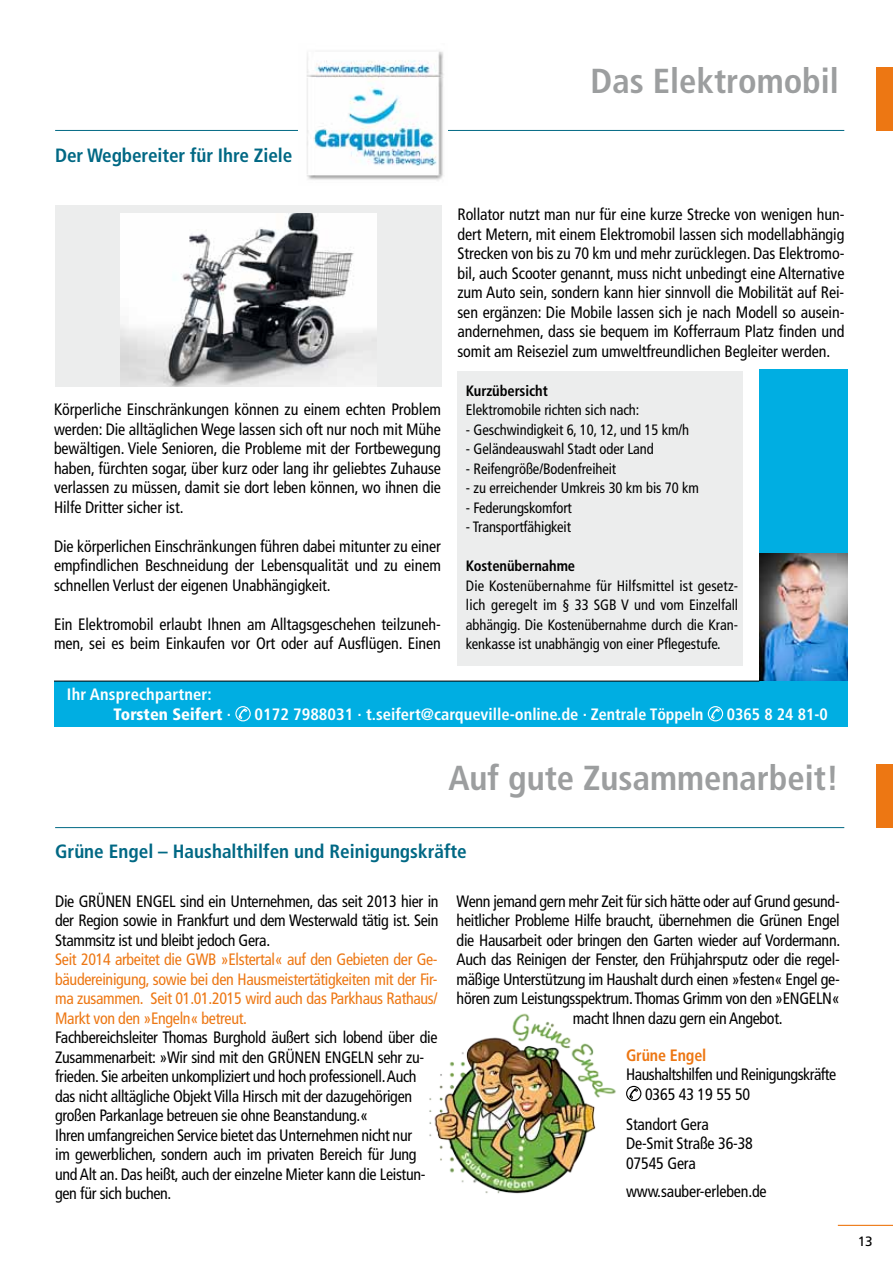
<style>
.page{position:relative;width:893px;height:1263px;background:#fff}
.page>*{position:absolute;margin:0;border:0;box-sizing:border-box;transform-origin:0 0}
.t1{font:700 condensed 34.65px "Frutiger";color:#9c9e9f}
.t2{font:700 condensed 19.2px "Frutiger";color:#006884}
.t3{font:condensed 16.5px/19.5px "Frutiger";letter-spacing:-.02em;color:#000;text-align:justify}
.t4{font:condensed 16.5px/19.5px "Frutiger";letter-spacing:-.02em;color:#ed7713;text-align:justify}
.t5{font:700 condensed 16.5px/19.5px "Frutiger";color:#fff}
.t6{font:700 condensed 16.5px "Frutiger";letter-spacing:-.01em;color:#ed7713}
.t7{font:condensed 15px/19.5px "Frutiger";letter-spacing:-.005em;color:#000;text-align:justify}
.t8{font:700 condensed 15px "Frutiger";letter-spacing:-.005em;color:#000}
.t9{font:13.5px "Frutiger";color:#000}
.s1{font-weight:900}
</style>
<div class="page">
<div style="left:457px;top:371px;width:286px;height:294px;background:#eceded"></div>
<div style="left:55px;top:205px;width:387px;height:182px;background:#eceded"></div>
<div style="left:759px;top:370px;width:88px;height:337px;background:#00aee2"></div>
<hr style="left:55px;top:130px;width:789px;height:1px;background:#006884">
<img style="left:121px;top:214px;width:255px;height:173px">
<img style="left:298px;top:51px;width:150px;height:130px">
<hr style="left:55px;top:827px;width:789px;height:1px;background:#006884">
<div style="left:876px;top:764px;width:17px;height:63px;background:#ed7713"></div>
<div style="left:876px;top:67px;width:17px;height:63px;background:#ed7713"></div>
<svg style="left:626px;top:1086px;width:15px;height:15px"></svg>
<img style="left:429px;top:1013px;width:187px;height:181px">
<img style="left:759px;top:554px;width:88px;height:127px">
<div style="left:54px;top:681px;width:793px;height:46px;background:#00aee2"></div>
<svg style="left:235px;top:706px;width:16px;height:15px"></svg>
<svg style="left:708px;top:706px;width:15px;height:15px"></svg>
<hr style="left:54px;top:681px;width:705px;height:1px;background:#000">
<hr style="left:838px;top:1225px;width:55px;height:1px;background:#ed7713">
<h1 class="t1" style="left:591px;top:60px;width:250px">Das Elektromobil</h1>
<p class="t2" style="left:55px;top:144px;width:239px">Der Wegbereiter für Ihre Ziele</p>
<p class="t3" style="left:54px;top:400px;width:388px">Körperliche Einschränkungen können zu einem echten Problem werden: Die alltäglichen Wege lassen sich oft nur noch mit Mühe bewältigen. Viele Senioren, die Probleme mit der Fortbewegung haben, fürchten sogar, über kurz oder lang ihr geliebtes Zuhause verlassen zu müssen, damit sie dort leben können, wo ihnen die Hilfe Dritter sicher ist.</p>
<p class="t3" style="left:54px;top:536px;width:388px">Die körperlichen Einschränkungen führen dabei mitunter zu einer empfindlichen Beschneidung der Lebensqualität und zu einem schnellen Verlust der eigenen Unabhängigkeit.</p>
<p class="t3" style="left:54px;top:615px;width:388px">Ein Elektromobil erlaubt Ihnen am Alltagsgeschehen teilzuneh&shy;men, sei es beim Einkaufen vor Ort oder auf Ausflügen. Einen</p>
<p class="t3" style="left:457px;top:205px;width:388px">Rollator nutzt man nur für eine kurze Strecke von wenigen hun&shy;dert Metern, mit einem Elektromobil lassen sich modellabhängig Strecken von bis zu 70 km und mehr zurücklegen. Das Elektromo&shy;bil, auch Scooter genannt, muss nicht unbedingt eine Alternative zum Auto sein, sondern kann hier sinnvoll die Mobilität auf Rei&shy;sen ergänzen: Die Mobile lassen sich je nach Modell so ausein&shy;andernehmen, dass sie bequem im Kofferraum Platz finden und somit am Reiseziel zum umweltfreundlichen Begleiter werden.</p>
<p class="t8" style="left:466px;top:382px;width:83px">Kurzübersicht</p>
<p class="t7" style="left:466px;top:400px;width:175px">Elektromobile richten sich nach:</p>
<p class="t7" style="left:466px;top:420px;width:225px">- Geschwindigkeit 6, 10, 12, und 15 km/h</p>
<p class="t7" style="left:466px;top:439px;width:189px">- Geländeauswahl Stadt oder Land</p>
<p class="t7" style="left:466px;top:459px;width:152px">- Reifengröße/Bodenfreiheit</p>
<p class="t7" style="left:466px;top:478px;width:235px">- zu erreichender Umkreis 30 km bis 70 km</p>
<p class="t7" style="left:466px;top:498px;width:107px">- Federungskomfort</p>
<p class="t7" style="left:466px;top:517px;width:107px">- Transportfähigkeit</p>
<p class="t8" style="left:466px;top:557px;width:111px">Kostenübernahme</p>
<p class="t7" style="left:466px;top:576px;width:274px">Die Kostenübernahme für Hilfsmittel ist gesetz&shy;lich geregelt im § 33 SGB V und vom Einzelfall abhängig. Die Kostenübernahme durch die Kran&shy;kenkasse ist unabhängig von einer Pflegestufe.</p>
<p class="t5" style="left:114px;top:685px;width:119px;text-indent:-47px">Ihr Ansprechpartner:<br><span class="s1">Torsten Seifert</span> .</p>
<p class="t5" style="left:255px;top:704px;width:450px">0172 7988031 . t.seifert@carqueville-online.de . Zentrale Töppeln</p>
<p class="t5" style="left:727px;top:704px;width:102px">0365 8 24 81-0</p>
<h1 class="t1" style="left:448px;top:757px;width:392px">Auf gute Zusammenarbeit!</h1>
<p class="t2" style="left:55px;top:840px;width:413px">Grüne Engel – Haushalthilfen und Reinigungskräfte</p>
<p class="t3" style="left:55px;top:891px;width:385px">Die GRÜNEN ENGEL sind ein Unternehmen, das seit 2013 hier in der Region sowie in Frankfurt und dem Westerwald tätig ist. Sein Stammsitz ist und bleibt jedoch Gera.</p>
<p class="t4" style="left:55px;top:950px;width:384px">Seit 2014 arbeitet die GWB »Elstertal« auf den Gebieten der Ge&shy;bäudereinigung, sowie bei den Hausmeistertätigkeiten mit der Fir&shy;ma zusammen. Seit 01.01.2015 wird auch das Parkhaus Rathaus/ Markt von den »Engeln« betreut.</p>
<p class="t3" style="left:55px;top:1028px;width:384px;text-align:left">Fachbereichsleiter Thomas Burghold äußert sich lobend über die Zusammenarbeit: »Wir sind mit den GRÜNEN ENGELN sehr zu&shy;frieden. Sie arbeiten unkompliziert und hoch professionell. Auch das nicht alltägliche Objekt Villa Hirsch mit der dazugehörigen großen Parkanlage betreuen sie ohne Beanstandung.«<br>Ihren umfangreichen Service bietet das Unternehmen nicht nur<br>im gewerblichen, sondern auch im privaten Bereich für Jung und Alt an. Das heißt, auch der einzelne Mieter kann die Leistun&shy;gen für sich buchen.</p>
<p class="t3" style="left:457px;top:891px;width:385px">Wenn jemand gern mehr Zeit für sich hätte oder auf Grund gesund-</p>
<p class="t3" style="left:457px;top:911px;width:385px">heitlicher Probleme Hilfe braucht, übernehmen die Grünen Engel</p>
<p class="t3" style="left:457px;top:930px;width:385px">die Hausarbeit oder bringen den Garten wieder auf Vordermann.</p>
<p class="t3" style="left:457px;top:950px;width:385px">Auch das Reinigen der Fenster, den Frühjahrsputz oder die regel-</p>
<p class="t3" style="left:457px;top:969px;width:385px">mäßige Unterstützung im Haushalt durch einen »festen« Engel ge-</p>
<p class="t3" style="left:457px;top:989px;width:385px">hören zum Leistungsspektrum. Thomas Grimm von den »ENGELN«</p>
<p class="t3" style="left:573px;top:1008px;width:211px">macht Ihnen dazu gern ein Angebot.</p>
<p class="t6" style="left:626px;top:1045px;width:82px">Grüne Engel</p>
<p class="t3" style="left:645px;top:1065px;width:193px;text-indent:-19px">Haushaltshilfen und Reinigungskräfte<br>0365 43 19 55 50</p>
<p class="t3" style="left:626px;top:1114px;width:128px;text-align:left">Standort Gera<br>De-Smit Straße 36-38<br>07545 Gera</p>
<p class="t3" style="left:626px;top:1182px;width:142px">www.sauber-erleben.de</p>
<p class="t9" style="left:858px;top:1233px;width:17px">13</p>
</div>
